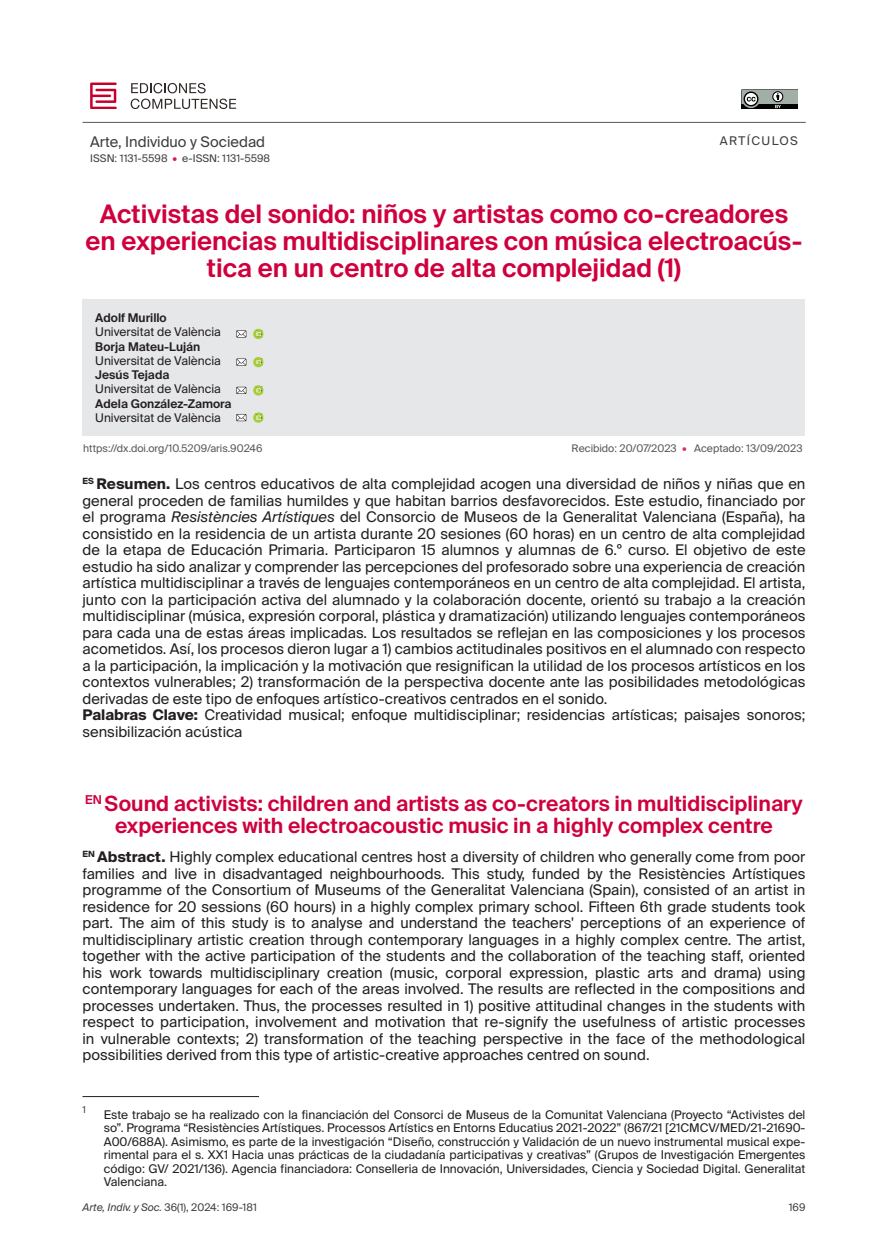
<style>
.page{position:relative;width:888px;height:1258px;background:#fff}
.page>*{position:absolute;margin:0;border:0;box-sizing:border-box;transform-origin:0 0}
.Título_original_ES{font:600 25.5px/27px "Suisse Intl";color:#cf003d;text-align:center}
.Título_traducido_EN{font:600 21px/22.5px "Suisse Intl";color:#cf003d;text-align:center}
.Resumen_abstract_ES{font:14.7px/16.5px "Suisse Intl";color:#231f20;text-align:justify}
.Resumen_abstract_EN{font:14.7px/16.5px "Suisse Intl";color:#231f20;text-align:justify}
.Palabras_clave_keywords{font:14.7px/16.5px "Suisse Intl";color:#231f20}
.t1{font:14.7px "Suisse Intl";color:#3e3e3f}
.Notas_al_pie{font:12px/13.5px "Suisse Intl";color:#231f20;text-align:justify}
.Autor{font:12px "Suisse Intl";color:#231f20}
.Autor-2{font:600 12px "Suisse Intl";color:#231f20}
.t2{font:12px "Suisse Intl";letter-spacing:.12em;color:#3e3e3f}
.Doi_Recibido_Aceptado{font:10.5px "Suisse Intl";color:#57585a}
.t3{font:10.5px "Suisse Intl";color:#3e3e3f}
.Notas_al_pie-2{font:9.6px "Suisse Intl";color:#3e3e3f}
.s1{color:#d41a50}
.s2{color:#d83364}
.s3{font-weight:700}
.s4{font-style:italic}
</style>
<div class="page">
<svg style="left:741px;top:89px;width:57px;height:20px"></svg>
<svg style="left:90px;top:83px;width:27px;height:26px"></svg>
<svg style="left:131px;top:83px;width:75px;height:10px"></svg>
<svg style="left:131px;top:99px;width:105px;height:10px"></svg>
<hr style="left:83px;top:122px;width:723px;height:1px;background:#57585a">
<div style="left:83px;top:299px;width:722px;height:136px;background:#e6e7e9"></div>
<svg style="left:236px;top:330px;width:10px;height:8px"></svg>
<svg style="left:253px;top:329px;width:10px;height:10px"></svg>
<svg style="left:236px;top:359px;width:10px;height:7px"></svg>
<svg style="left:253px;top:357px;width:10px;height:10px"></svg>
<svg style="left:236px;top:387px;width:10px;height:7px"></svg>
<svg style="left:253px;top:385px;width:10px;height:10px"></svg>
<svg style="left:236px;top:414px;width:10px;height:7px"></svg>
<svg style="left:253px;top:412px;width:10px;height:11px"></svg>
<hr style="left:83px;top:1096px;width:176px;height:1px;background:#231f20">
<p class="t1" style="left:90px;top:134px;width:176px">Arte, Individuo y Sociedad</p>
<p class="t3" style="left:90px;top:152px;width:181px">ISSN: 1131-5598 <span class="s1">•</span> e-ISSN: 1131-5598</p>
<p class="t2" style="left:720px;top:134px;width:80px">ARTÍCULOS</p>
<p class="Título_original_ES" style="left:86px;top:201px;width:718px">Activistas del sonido: niños y artistas como co-creadores en experiencias multidisciplinares con música electroacús&shy;tica en un centro de alta complejidad (1)</p>
<p class="Autor-2" style="left:95px;top:311px;width:73px">Adolf Murillo</p>
<p class="Autor" style="left:95px;top:325px;width:127px">Universitat de València</p>
<p class="Autor-2" style="left:95px;top:339px;width:107px">Borja Mateu-Luján</p>
<p class="Autor" style="left:95px;top:354px;width:127px">Universitat de València</p>
<p class="Autor-2" style="left:95px;top:368px;width:76px">Jesús Tejada</p>
<p class="Autor" style="left:95px;top:382px;width:127px">Universitat de València</p>
<p class="Autor-2" style="left:95px;top:396px;width:138px">Adela González-Zamora</p>
<p class="Autor" style="left:95px;top:411px;width:127px">Universitat de València</p>
<p class="Doi_Recibido_Aceptado" style="left:83px;top:442px;width:181px">https://dx.doi.org/10.5209/aris.90246</p>
<p class="Doi_Recibido_Aceptado" style="left:572px;top:442px;width:232px">Recibido: 20/07/2023 <span class="s2">•</span> Aceptado: 13/09/2023</p>
<p class="Resumen_abstract_ES" style="left:83px;top:476px;width:724px"><sup>ES</sup> <span class="s3">Resumen.</span> Los centros educativos de alta complejidad acogen una diversidad de niños y niñas que en general proceden de familias humildes y que habitan barrios desfavorecidos. Este estudio, financiado por el programa <span class="s4">Resistències Artístiques</span> del Consorcio de Museos de la Generalitat Valenciana (España), ha consistido en la residencia de un artista durante 20 sesiones (60 horas) en un centro de alta complejidad de la etapa de Educación Primaria. Participaron 15 alumnos y alumnas de 6.º curso. El objetivo de este estudio ha sido analizar y comprender las percepciones del profesorado sobre una experiencia de creación artística multidisciplinar a través de lenguajes contemporáneos en un centro de alta complejidad. El artista, junto con la participación activa del alumnado y la colaboración docente, orientó su trabajo a la creación multidisciplinar (música, expresión corporal, plástica y dramatización) utilizando lenguajes contemporáneos para cada una de estas áreas implicadas. Los resultados se reflejan en las composiciones y los procesos acometidos. Así, los procesos dieron lugar a 1) cambios actitudinales positivos en el alumnado con respecto a la participación, la implicación y la motivación que resignifican la utilidad de los procesos artísticos en los contextos vulnerables; 2) transformación de la perspectiva docente ante las posibilidades metodológicas derivadas de este tipo de enfoques artístico-creativos centrados en el sonido.</p>
<p class="Palabras_clave_keywords" style="left:83px;top:707px;width:724px"><span class="s3">Palabras Clave:</span> Creatividad musical; enfoque multidisciplinar; residencias artísticas; paisajes sonoros; sensibilización acústica</p>
<p class="Título_traducido_EN" style="left:85px;top:792px;width:719px"><sup>EN</sup> Sound activists: children and artists as co-creators in multidisciplinary experiences with electroacoustic music in a highly complex centre</p>
<p class="Resumen_abstract_EN" style="left:83px;top:849px;width:724px"><sup>EN</sup> <span class="s3">Abstract.</span> Highly complex educational centres host a diversity of children who generally come from poor families and live in disadvantaged neighbourhoods. This study, funded by the Resistències Artístiques programme of the Consortium of Museums of the Generalitat Valenciana (Spain), consisted of an artist in residence for 20 sessions (60 hours) in a highly complex primary school. Fifteen 6th grade students took part. The aim of this study is to analyse and understand the teachers' perceptions of an experience of multidisciplinary artistic creation through contemporary languages in a highly complex centre. The artist, together with the active participation of the students and the collaboration of the teaching staff, oriented his work towards multidisciplinary creation (music, corporal expression, plastic arts and drama) using contemporary languages for each of the areas involved. The results are reflected in the compositions and processes undertaken. Thus, the processes resulted in 1) positive attitudinal changes in the students with respect to participation, involvement and motivation that re-signify the usefulness of artistic processes in vulnerable contexts; 2) transformation of the teaching perspective in the face of the methodological possibilities derived from this type of artistic-creative approaches centred on sound.</p>
<p class="Notas_al_pie-2" style="left:83px;top:1104px;width:5px">1</p>
<p class="Notas_al_pie" style="left:104px;top:1108px;width:703px">Este trabajo se ha realizado con la financiación del Consorci de Museus de la Comunitat Valenciana (Proyecto “Activistes del so”. Programa “Resistències Artístiques. Processos Artístics en Entorns Educatius 2021-2022” (867/21 [21CMCV/MED/21-21690- A00/688A). Asimismo, es parte de la investigación “Diseño, construcción y Validación de un nuevo instrumental musical expe&shy;rimental para el s. XX1 Hacia unas prácticas de la ciudadanía participativas y creativas” (Grupos de Investigación Emergentes código: GV/ 2021/136). Agencia financiadora: Conselleria de Innovación, Universidades, Ciencia y Sociedad Digital. Generalitat Valenciana.</p>
<p class="t3" style="left:83px;top:1201px;width:176px"><span class="s4">Arte, Indiv. y Soc.</span> 36(1), 2024: 169-181</p>
<p class="t3" style="left:789px;top:1201px;width:18px">169</p>
</div>
